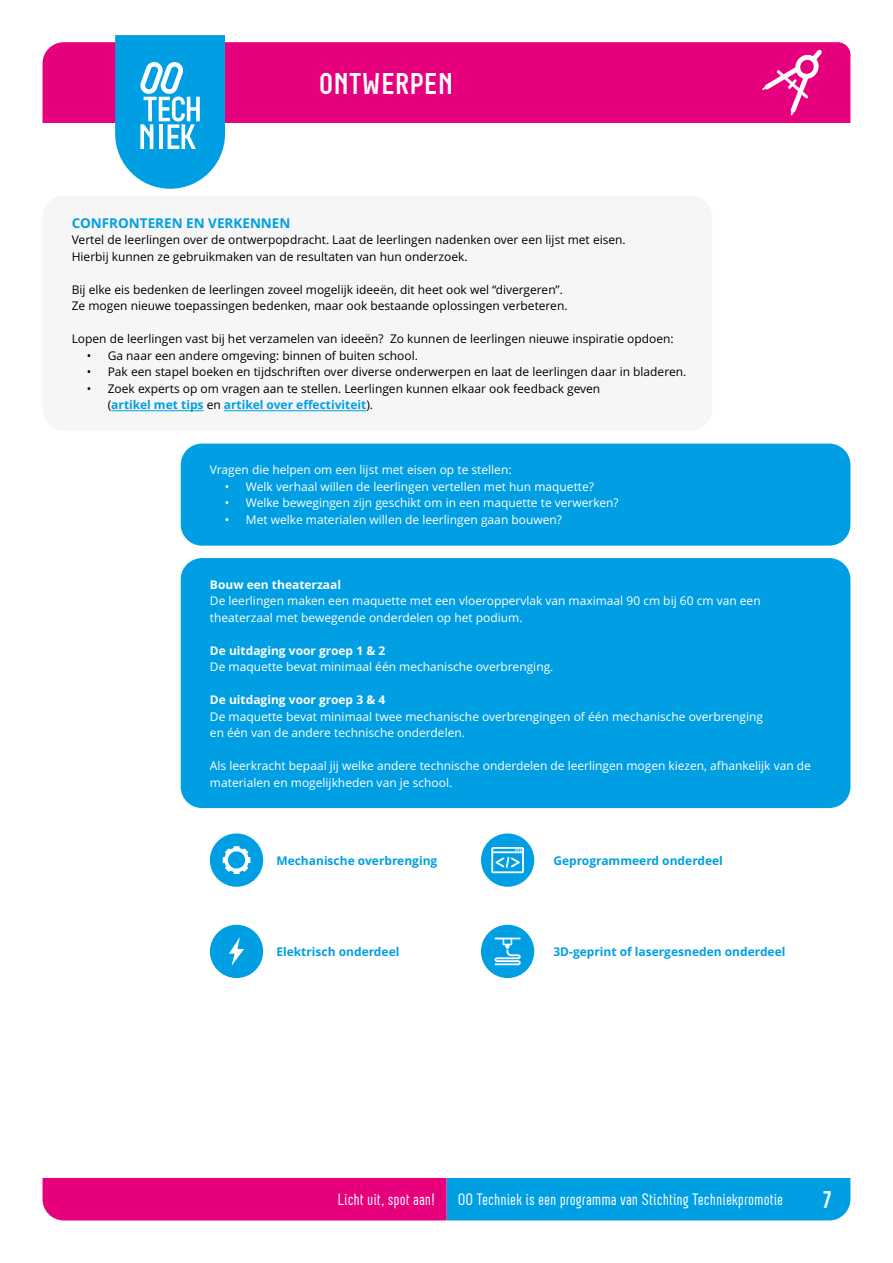
<style>
.page{position:relative;width:893px;height:1263px;background:#fff}
.page>*{position:absolute;margin:0;border:0;box-sizing:border-box;transform-origin:0 0}
.t1{font:700 30px "Neubau";color:#fff}
.t2{font:700 24px "Neubau";color:#fff}
.t3{font:16.5px "Neubau";color:#fff}
.t4{font:700 13.5px "Open Sans";color:#009fe3}
.t5{font:12px/16.5px "Open Sans";color:#000}
.t6{font:12px/16.5px "Open Sans";color:#fff}
.t7{font:700 12px "Open Sans";color:#009fe3}
.t8{font:700 12px "Open Sans";color:#fff}
.s1{font-weight:700;color:#009fe3}
</style>
<div class="page">
<div style="left:43px;top:42px;width:807px;height:81px;background:#e6007d"></div>
<svg style="left:115px;top:35px;width:110px;height:154px"></svg>
<svg style="left:43px;top:1178px;width:807px;height:42px;background:#7350b0"></svg>
<svg style="left:762px;top:49px;width:60px;height:66px"></svg>
<div style="left:181px;top:558px;width:669px;height:250px;background:#009fe3;border-radius:21px"></div>
<div style="left:181px;top:444px;width:669px;height:102px;background:#009fe3;border-radius:21px"></div>
<div style="left:43px;top:196px;width:669px;height:235px;background:#f6f6f6;border-radius:21px"></div>
<hr style="left:111px;top:410px;width:93px;height:1px;background:#009fe3">
<hr style="left:224px;top:410px;width:142px;height:1px;background:#009fe3">
<div style="left:210px;top:833px;width:53px;height:54px;background:#009fe3;border-radius:50%"></div>
<svg style="left:223px;top:846px;width:27px;height:28px"></svg>
<div style="left:210px;top:925px;width:53px;height:53px;background:#009fe3;border-radius:50%"></div>
<svg style="left:229px;top:937px;width:15px;height:28px"></svg>
<div style="left:481px;top:833px;width:53px;height:54px;background:#009fe3;border-radius:50%"></div>
<svg style="left:491px;top:847px;width:33px;height:26px"></svg>
<div style="left:481px;top:925px;width:53px;height:53px;background:#009fe3;border-radius:50%"></div>
<svg style="left:495px;top:937px;width:26px;height:28px"></svg>
<h1 class="t1" style="left:319px;top:66px;width:136px">ONTWERPEN</h1>
<p class="t4" style="left:72px;top:213px;width:220px">CONFRONTEREN EN VERKENNEN</p>
<p class="t5" style="left:72px;top:231px;width:555px">Vertel de leerlingen over de ontwerpopdracht. Laat de leerlingen nadenken over een lijst met eisen.<br>Hierbij kunnen ze gebruikmaken van de resultaten van hun onderzoek.</p>
<p class="t5" style="left:72px;top:281px;width:497px">Bij elke eis bedenken de leerlingen zoveel mogelijk ideeën, dit heet ook wel “divergeren”.<br>Ze mogen nieuwe toepassingen bedenken, maar ook bestaande oplossingen verbeteren.</p>
<p class="t5" style="left:72px;top:330px;width:604px">Lopen de leerlingen vast bij het verzamelen van ideeën? Zo kunnen de leerlingen nieuwe inspiratie opdoen:</p>
<p class="t5" style="left:87px;top:347px;width:333px">• Ga naar een andere omgeving: binnen of buiten school.</p>
<p class="t5" style="left:87px;top:363px;width:601px">• Pak een stapel boeken en tijdschriften over diverse onderwerpen en laat de leerlingen daar in bladeren.</p>
<p class="t5" style="left:108px;top:380px;width:494px;text-indent:-21px">• Zoek experts op om vragen aan te stellen. Leerlingen kunnen elkaar ook feedback geven (<span class="s1">artikel met tips</span> en <span class="s1">artikel over effectiviteit</span>).</p>
<p class="t6" style="left:210px;top:461px;width:303px">Vragen die helpen om een lijst met eisen op te stellen:</p>
<p class="t6" style="left:225px;top:478px;width:371px">• Welk verhaal willen de leerlingen vertellen met hun maquette?</p>
<p class="t6" style="left:225px;top:494px;width:395px">• Welke bewegingen zijn geschikt om in een maquette te verwerken?</p>
<p class="t6" style="left:225px;top:511px;width:339px">• Met welke materialen willen de leerlingen gaan bouwen?</p>
<p class="t8" style="left:210px;top:576px;width:133px">Bouw een theaterzaal</p>
<p class="t6" style="left:210px;top:592px;width:552px">De leerlingen maken een maquette met een vloeroppervlak van maximaal 90 cm bij 60 cm van een theaterzaal met bewegende onderdelen op het podium.</p>
<p class="t8" style="left:210px;top:642px;width:177px">De uitdaging voor groep 1 &amp; 2</p>
<p class="t6" style="left:210px;top:658px;width:345px">De maquette bevat minimaal één mechanische overbrenging.</p>
<p class="t8" style="left:210px;top:691px;width:177px">De uitdaging voor groep 3 &amp; 4</p>
<p class="t6" style="left:210px;top:708px;width:555px">De maquette bevat minimaal twee mechanische overbrengingen of één mechanische overbrenging en één van de andere technische onderdelen.</p>
<p class="t6" style="left:210px;top:757px;width:602px">Als leerkracht bepaal jij welke andere technische onderdelen de leerlingen mogen kiezen, afhankelijk van de materialen en mogelijkheden van je school.</p>
<p class="t7" style="left:276px;top:852px;width:162px">Mechanische overbrenging</p>
<p class="t7" style="left:553px;top:852px;width:171px">Geprogrammeerd onderdeel</p>
<p class="t7" style="left:276px;top:943px;width:125px">Elektrisch onderdeel</p>
<p class="t7" style="left:553px;top:943px;width:234px">3D-geprint of lasergesneden onderdeel</p>
<h3 class="t3" style="left:337px;top:1190px;width:99px">Licht uit, spot aan!</h3>
<h3 class="t3" style="left:458px;top:1190px;width:327px">OO Techniek is een programma van Stichting Techniekpromotie</h3>
<h2 class="t2" style="left:823px;top:1186px;width:10px">7</h2>
</div>
